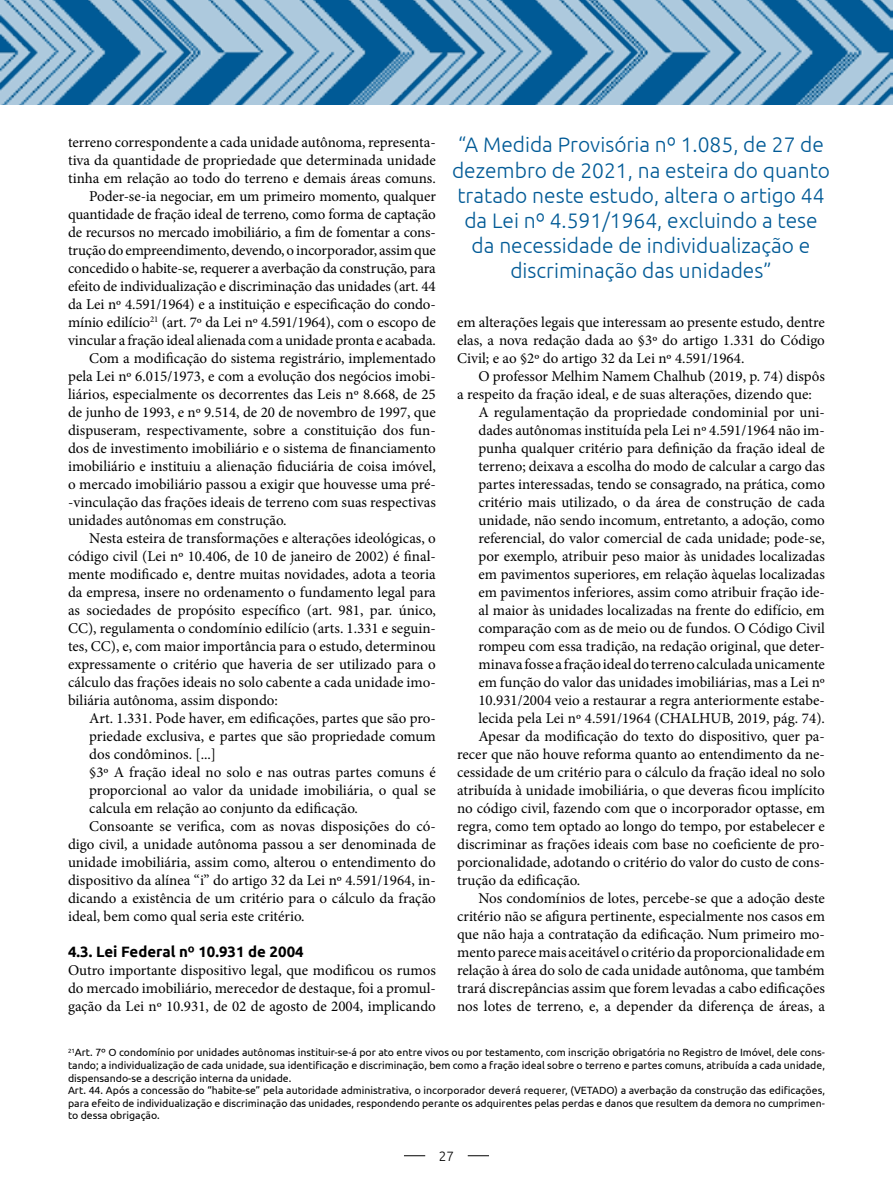
<style>
.page{position:relative;width:893px;height:1191px;background:#fff}
.page>*{position:absolute;margin:0;border:0;box-sizing:border-box;transform-origin:0 0}
.t1{font:300 21px/25.2px "Ubuntu";color:#005a96;text-align:center}
.t2{font:15px/18px "Minion Pro";color:#000;text-align:justify}
.t3{font:700 15px "Ubuntu";color:#000}
.t4{font:300 13.5px "Ubuntu";color:#000}
.t5{font:10.5px/12.6px "Ubuntu";color:#000}
</style>
<div class="page">
<svg style="left:404px;top:1155px;width:21px;height:1px"></svg>
<svg style="left:468px;top:1155px;width:21px;height:1px"></svg>
<img style="left:0;top:0;width:893px;height:104px">
<p class="t2" style="left:68px;top:133px;width:369px">terreno correspondente a cada unidade autônoma, representa-</p>
<p class="t2" style="left:68px;top:151px;width:369px">tiva da quantidade de propriedade que determinada unidade</p>
<p class="t2" style="left:68px;top:169px;width:369px">tinha em relação ao todo do terreno e demais áreas comuns.</p>
<p class="t2" style="left:89px;top:187px;width:348px">Poder-se-ia negociar, em um primeiro momento, qualquer</p>
<p class="t2" style="left:68px;top:205px;width:369px">quantidade de fração ideal de terreno, como forma de captação</p>
<p class="t2" style="left:68px;top:223px;width:369px">de recursos no mercado imobiliário, a fim de fomentar a cons-</p>
<p class="t2" style="left:68px;top:241px;width:369px">trução do empreendimento, devendo, o incorporador, assim que</p>
<p class="t2" style="left:68px;top:259px;width:369px">concedido o habite-se, requerer a averbação da construção, para</p>
<p class="t2" style="left:68px;top:277px;width:369px">efeito de individualização e discriminação das unidades (art. 44</p>
<p class="t2" style="left:68px;top:295px;width:369px">da Lei nº 4.591/1964) e a instituição e especificação do condo-</p>
<p class="t2" style="left:68px;top:313px;width:369px">mínio edilício<sup>21</sup> (art. 7º da Lei nº 4.591/1964), com o escopo de</p>
<p class="t2" style="left:68px;top:331px;width:369px">vincular a fração ideal alienada com a unidade pronta e acabada.</p>
<p class="t2" style="left:89px;top:349px;width:348px">Com a modificação do sistema registrário, implementado</p>
<p class="t2" style="left:68px;top:367px;width:369px">pela Lei nº 6.015/1973, e com a evolução dos negócios imobi-</p>
<p class="t2" style="left:68px;top:385px;width:369px">liários, especialmente os decorrentes das Leis nº 8.668, de 25</p>
<p class="t2" style="left:68px;top:403px;width:369px">de junho de 1993, e nº 9.514, de 20 de novembro de 1997, que</p>
<p class="t2" style="left:68px;top:421px;width:369px">dispuseram, respectivamente, sobre a constituição dos fun-</p>
<p class="t2" style="left:68px;top:439px;width:369px">dos de investimento imobiliário e o sistema de financiamento</p>
<p class="t2" style="left:68px;top:457px;width:369px">imobiliário e instituiu a alienação fiduciária de coisa imóvel,</p>
<p class="t2" style="left:68px;top:475px;width:369px">o mercado imobiliário passou a exigir que houvesse uma pré-</p>
<p class="t2" style="left:68px;top:493px;width:369px">-vinculação das frações ideais de terreno com suas respectivas</p>
<p class="t2" style="left:68px;top:511px;width:220px">unidades autônomas em construção.</p>
<p class="t2" style="left:89px;top:529px;width:348px">Nesta esteira de transformações e alterações ideológicas, o</p>
<p class="t2" style="left:68px;top:547px;width:369px">código civil (Lei nº 10.406, de 10 de janeiro de 2002) é final-</p>
<p class="t2" style="left:68px;top:565px;width:369px">mente modificado e, dentre muitas novidades, adota a teoria</p>
<p class="t2" style="left:68px;top:583px;width:369px">da empresa, insere no ordenamento o fundamento legal para</p>
<p class="t2" style="left:68px;top:601px;width:369px">as sociedades de propósito específico (art. 981, par. único,</p>
<p class="t2" style="left:68px;top:619px;width:369px">CC), regulamenta o condomínio edilício (arts. 1.331 e seguin-</p>
<p class="t2" style="left:68px;top:637px;width:369px">tes, CC), e, com maior importância para o estudo, determinou</p>
<p class="t2" style="left:68px;top:655px;width:369px">expressamente o critério que haveria de ser utilizado para o</p>
<p class="t2" style="left:68px;top:673px;width:369px">cálculo das frações ideais no solo cabente a cada unidade imo-</p>
<p class="t2" style="left:68px;top:691px;width:211px">biliária autônoma, assim dispondo:</p>
<p class="t2" style="left:89px;top:709px;width:348px">Art. 1.331. Pode haver, em edificações, partes que são pro-</p>
<p class="t2" style="left:89px;top:727px;width:348px">priedade exclusiva, e partes que são propriedade comum</p>
<p class="t2" style="left:89px;top:745px;width:128px">dos condôminos. [...]</p>
<p class="t2" style="left:89px;top:763px;width:348px">§3º A fração ideal no solo e nas outras partes comuns é</p>
<p class="t2" style="left:89px;top:781px;width:348px">proporcional ao valor da unidade imobiliária, o qual se</p>
<p class="t2" style="left:89px;top:799px;width:270px">calcula em relação ao conjunto da edificação.</p>
<p class="t2" style="left:89px;top:817px;width:348px">Consoante se verifica, com as novas disposições do có-</p>
<p class="t2" style="left:68px;top:835px;width:369px">digo civil, a unidade autônoma passou a ser denominada de</p>
<p class="t2" style="left:68px;top:853px;width:369px">unidade imobiliária, assim como, alterou o entendimento do</p>
<p class="t2" style="left:68px;top:871px;width:369px">dispositivo da alínea “i” do artigo 32 da Lei nº 4.591/1964, in-</p>
<p class="t2" style="left:68px;top:889px;width:369px">dicando a existência de um critério para o cálculo da fração</p>
<p class="t2" style="left:68px;top:907px;width:238px">ideal, bem como qual seria este critério.</p>
<p class="t3" style="left:68px;top:943px;width:237px">4.3. Lei Federal nº 10.931 de 2004</p>
<p class="t2" style="left:68px;top:961px;width:369px">Outro importante dispositivo legal, que modificou os rumos do mercado imobiliário, merecedor de destaque, foi a promul&shy;gação da Lei nº 10.931, de 02 de agosto de 2004, implicando</p>
<h1 class="t1" style="left:452px;top:132px;width:380px">“A Medida Provisória nº 1.085, de 27 de dezembro de 2021, na esteira do quanto tratado neste estudo, altera o artigo 44 da Lei nº 4.591/1964, excluindo a tese da necessidade de individualização e discriminação das unidades”</h1>
<p class="t2" style="left:457px;top:313px;width:369px">em alterações legais que interessam ao presente estudo, dentre elas, a nova redação dada ao §3º do artigo 1.331 do Código Civil; e ao §2º do artigo 32 da Lei nº 4.591/1964.</p>
<p class="t2" style="left:478px;top:367px;width:348px">O professor Melhim Namem Chalhub (2019, p. 74) dispôs</p>
<p class="t2" style="left:457px;top:385px;width:356px">a respeito da fração ideal, e de suas alterações, dizendo que:</p>
<p class="t2" style="left:478px;top:403px;width:348px">A regulamentação da propriedade condominial por uni-</p>
<p class="t2" style="left:478px;top:421px;width:348px">dades autônomas instituída pela Lei nº 4.591/1964 não im-</p>
<p class="t2" style="left:478px;top:439px;width:348px">punha qualquer critério para definição da fração ideal de</p>
<p class="t2" style="left:478px;top:457px;width:348px">terreno; deixava a escolha do modo de calcular a cargo das</p>
<p class="t2" style="left:478px;top:475px;width:348px">partes interessadas, tendo se consagrado, na prática, como</p>
<p class="t2" style="left:478px;top:493px;width:348px">critério mais utilizado, o da área de construção de cada</p>
<p class="t2" style="left:478px;top:511px;width:348px">unidade, não sendo incomum, entretanto, a adoção, como</p>
<p class="t2" style="left:478px;top:529px;width:348px">referencial, do valor comercial de cada unidade; pode-se,</p>
<p class="t2" style="left:478px;top:547px;width:348px">por exemplo, atribuir peso maior às unidades localizadas</p>
<p class="t2" style="left:478px;top:565px;width:348px">em pavimentos superiores, em relação àquelas localizadas</p>
<p class="t2" style="left:478px;top:583px;width:348px">em pavimentos inferiores, assim como atribuir fração ide-</p>
<p class="t2" style="left:478px;top:601px;width:348px">al maior às unidades localizadas na frente do edifício, em</p>
<p class="t2" style="left:478px;top:619px;width:348px">comparação com as de meio ou de fundos. O Código Civil</p>
<p class="t2" style="left:478px;top:637px;width:348px">rompeu com essa tradição, na redação original, que deter-</p>
<p class="t2" style="left:478px;top:655px;width:348px">minava fosse a fração ideal do terreno calculada unicamente</p>
<p class="t2" style="left:478px;top:673px;width:348px">em função do valor das unidades imobiliárias, mas a Lei nº</p>
<p class="t2" style="left:478px;top:691px;width:348px">10.931/2004 veio a restaurar a regra anteriormente estabe-</p>
<p class="t2" style="left:478px;top:709px;width:348px">lecida pela Lei nº 4.591/1964 (CHALHUB, 2019, pág. 74).</p>
<p class="t2" style="left:478px;top:727px;width:348px">Apesar da modificação do texto do dispositivo, quer pa-</p>
<p class="t2" style="left:457px;top:745px;width:369px">recer que não houve reforma quanto ao entendimento da ne-</p>
<p class="t2" style="left:457px;top:763px;width:369px">cessidade de um critério para o cálculo da fração ideal no solo</p>
<p class="t2" style="left:457px;top:781px;width:369px">atribuída à unidade imobiliária, o que deveras ficou implícito</p>
<p class="t2" style="left:457px;top:799px;width:369px">no código civil, fazendo com que o incorporador optasse, em</p>
<p class="t2" style="left:457px;top:817px;width:369px">regra, como tem optado ao longo do tempo, por estabelecer e</p>
<p class="t2" style="left:457px;top:835px;width:369px">discriminar as frações ideais com base no coeficiente de pro-</p>
<p class="t2" style="left:457px;top:853px;width:369px">porcionalidade, adotando o critério do valor do custo de cons-</p>
<p class="t2" style="left:457px;top:871px;width:125px">trução da edificação.</p>
<p class="t2" style="left:478px;top:889px;width:348px">Nos condomínios de lotes, percebe-se que a adoção deste</p>
<p class="t2" style="left:457px;top:907px;width:369px">critério não se afigura pertinente, especialmente nos casos em</p>
<p class="t2" style="left:457px;top:925px;width:369px">que não haja a contratação da edificação. Num primeiro mo-</p>
<p class="t2" style="left:457px;top:943px;width:369px">mento parece mais aceitável o critério da proporcionalidade em</p>
<p class="t2" style="left:457px;top:961px;width:369px">relação à área do solo de cada unidade autônoma, que também</p>
<p class="t2" style="left:457px;top:979px;width:369px">trará discrepâncias assim que forem levadas a cabo edificações</p>
<p class="t2" style="left:457px;top:997px;width:369px">nos lotes de terreno, e, a depender da diferença de áreas, a</p>
<p class="t5" style="left:68px;top:1046px;width:758px"><sup>21</sup>Art. 7º O condomínio por unidades autônomas instituir-se-á por ato entre vivos ou por testamento, com inscrição obrigatória no Registro de Imóvel, dele cons&shy;tando; a individualização de cada unidade, sua identificação e discriminação, bem como a fração ideal sobre o terreno e partes comuns, atribuída a cada unidade, dispensando-se a descrição interna da unidade.<br>Art. 44. Após a concessão do “habite-se” pela autoridade administrativa, o incorporador deverá requerer, (VETADO) a averbação da construção das edificações, para efeito de individualização e discriminação das unidades, respondendo perante os adquirentes pelas perdas e danos que resultem da demora no cumprimen&shy;to dessa obrigação.</p>
<p class="t4" style="left:439px;top:1148px;width:17px">27</p>
</div>
